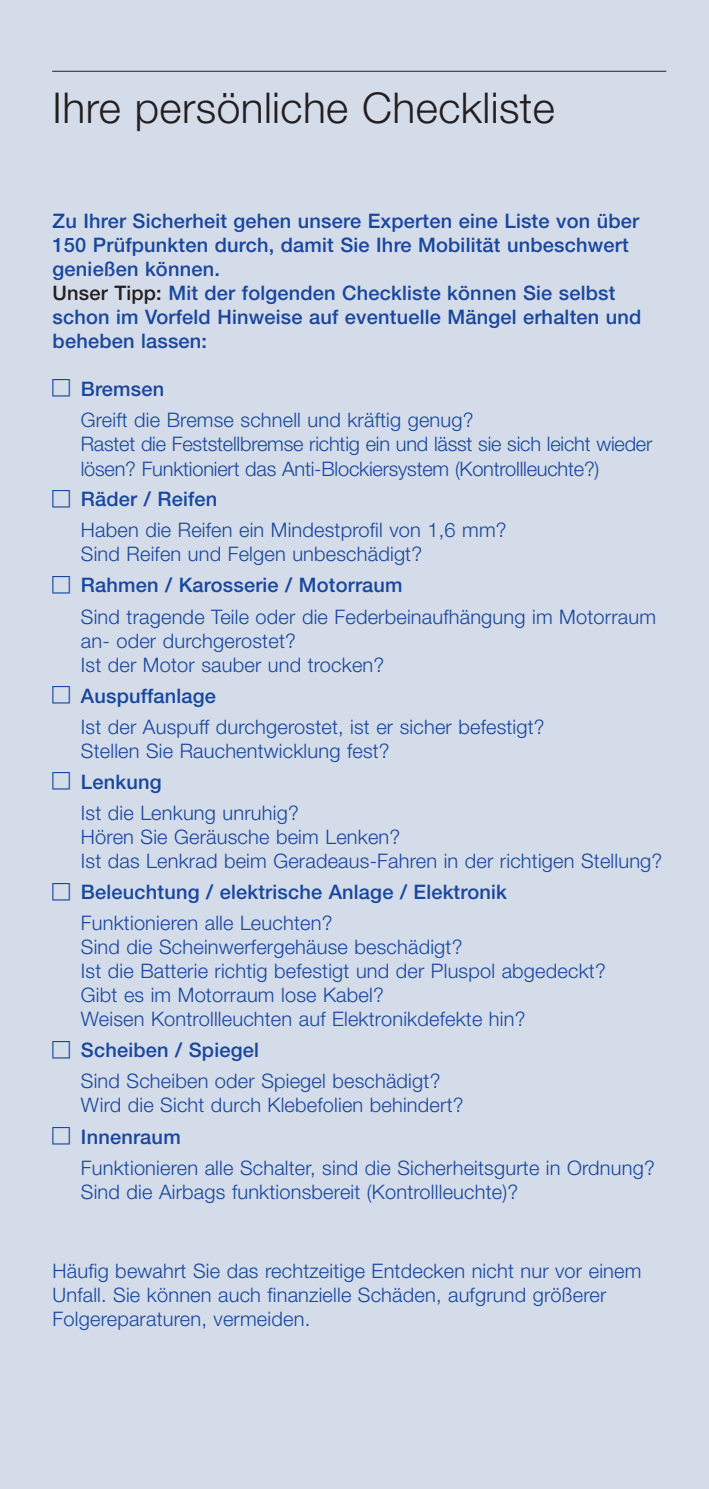
<style>
.page{position:relative;width:709px;height:1489px;background:#fff}
.page>*{position:absolute;margin:0;border:0;box-sizing:border-box;transform-origin:0 0}
.t1{font:300 42.5px "Helvetica Neue";letter-spacing:.01em;color:#231f20}
.t2{font:300 20px/24px "Helvetica Neue";letter-spacing:.01em;color:#17479e}
.t3{font:500 20px/24px "Helvetica Neue";letter-spacing:.01em;color:#17479e}
.t4{font:300 20px/24.5px "Helvetica Neue";letter-spacing:-.01em;color:#17479e}
.s1{color:#231f20}
</style>
<div class="page">
<div style="left:0;top:0;width:708px;height:1488px;background:#d4dbe9"></div>
<hr style="left:52px;top:71px;width:614px;height:1px;background:#231f20">
<h1 class="t1" style="left:53px;top:92px;width:504px">Ihre persönliche Checkliste</h1>
<p class="t3" style="left:53px;top:211px;width:590px">Zu Ihrer Sicherheit gehen unsere Experten eine Liste von über 150 Prüfpunkten durch, damit Sie Ihre Mobilität unbeschwert genießen können.<br><span class="s1">Unser Tipp:</span> Mit der folgenden Checkliste können Sie selbst schon im Vorfeld Hinweise auf eventuelle Mängel erhalten und beheben lassen:</p>
<p class="t3" style="left:81px;top:379px;width:85px">Bremsen</p>
<p class="t4" style="left:81px;top:409px;width:573px">Greift die Bremse schnell und kräftig genug?<br>Rastet die Feststellbremse richtig ein und lässt sie sich leicht wieder lösen? Funktioniert das Anti-Blockiersystem (Kontrollleuchte?)</p>
<p class="t3" style="left:81px;top:489px;width:138px">Räder / Reifen</p>
<p class="t2" style="left:81px;top:520px;width:427px">Haben die Reifen ein Mindestprofil von 1,6 mm?<br>Sind Reifen und Felgen unbeschädigt?</p>
<p class="t3" style="left:81px;top:575px;width:323px">Rahmen / Karosserie / Motorraum</p>
<p class="t2" style="left:81px;top:606px;width:576px">Sind tragende Teile oder die Federbeinaufhängung im Motorraum an- oder durchgerostet?<br>Ist der Motor sauber und trocken?</p>
<p class="t3" style="left:81px;top:685px;width:137px">Auspuffanlage</p>
<p class="t2" style="left:81px;top:716px;width:465px">Ist der Auspuff durchgerostet, ist er sicher befestigt?<br>Stellen Sie Rauchentwicklung fest?</p>
<p class="t3" style="left:81px;top:771px;width:82px">Lenkung</p>
<p class="t2" style="left:81px;top:802px;width:583px">Ist die Lenkung unruhig?<br>Hören Sie Geräusche beim Lenken?<br>Ist das Lenkrad beim Geradeaus-Fahren in der richtigen Stellung?</p>
<p class="t3" style="left:81px;top:881px;width:427px">Beleuchtung / elektrische Anlage / Elektronik</p>
<p class="t2" style="left:81px;top:912px;width:526px">Funktionieren alle Leuchten?<br>Sind die Scheinwerfergehäuse beschädigt?<br>Ist die Batterie richtig befestigt und der Pluspol abgedeckt?<br>Gibt es im Motorraum lose Kabel?<br>Weisen Kontrollleuchten auf Elektronikdefekte hin?</p>
<p class="t3" style="left:81px;top:1040px;width:179px">Scheiben / Spiegel</p>
<p class="t2" style="left:81px;top:1071px;width:384px">Sind Scheiben oder Spiegel beschädigt?<br>Wird die Sicht durch Klebefolien behindert?</p>
<p class="t3" style="left:81px;top:1126px;width:101px">Innenraum</p>
<p class="t2" style="left:81px;top:1157px;width:575px">Funktionieren alle Schalter, sind die Sicherheitsgurte in Ordnung?<br>Sind die Airbags funktionsbereit (Kontrollleuchte)?</p>
<p class="t2" style="left:53px;top:1260px;width:590px">Häufig bewahrt Sie das rechtzeitige Entdecken nicht nur vor einem<br>Unfall. Sie können auch finanzielle Schäden, aufgrund größerer<br>Folgereparaturen, vermeiden.</p>
</div>
